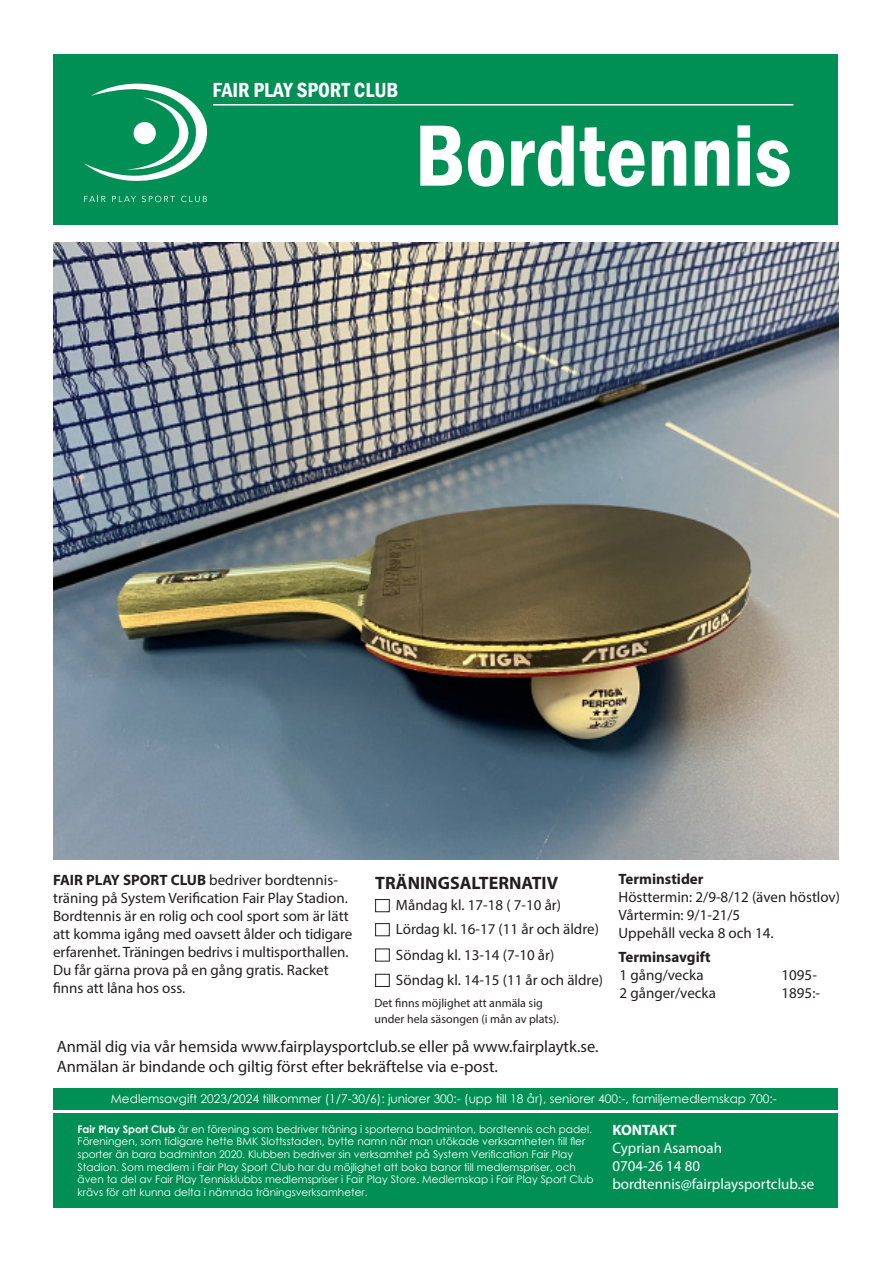
<style>
.page{position:relative;width:893px;height:1263px;background:#fff}
.page>*{position:absolute;margin:0;border:0;box-sizing:border-box;transform-origin:0 0}
.t1{font:600 condensed 90px "Franklin Gothic";color:#fff}
.t2{font:600 condensed 21px "Franklin Gothic";color:#fff}
.t3{font:700 18px "Myriad Pro";color:#231f20}
.t4{font:16.5px "Myriad Pro";color:#231f20}
.t5{font:15px/18px "Myriad Pro";color:#231f20}
.t6{font:15px/18px "Myriad Pro";color:#fff}
.t7{font:700 15px "Myriad Pro";color:#231f20}
.t8{font:12px "Century Gothic";color:#fff}
.t9{font:12px/16.2px "Myriad Pro";color:#231f20}
.t10{font:10.5px/12.6px "Century Gothic";color:#fff}
.s1{font-weight:700}
</style>
<div class="page">
<div style="left:53px;top:54px;width:785px;height:170px;background:#009055"></div>
<img style="left:53px;top:243px;width:785px;height:616px">
<div style="left:53px;top:1113px;width:785px;height:95px;background:#009055"></div>
<hr style="left:213px;top:104px;width:580px;height:2px;background:#fff">
<div style="left:53px;top:1088px;width:785px;height:22px;background:#009055"></div>
<svg style="left:84px;top:84px;width:123px;height:118px"></svg>
<div style="left:375px;top:899px;width:15px;height:13px;border:1px solid #231f20"></div>
<div style="left:375px;top:923px;width:15px;height:13px;border:1px solid #231f20"></div>
<div style="left:375px;top:948px;width:15px;height:13px;border:1px solid #231f20"></div>
<div style="left:375px;top:974px;width:15px;height:13px;border:1px solid #231f20"></div>
<p class="t2" style="left:213px;top:76px;width:187px">FAIR PLAY SPORT CLUB</p>
<p class="t1" style="left:415px;top:95px;width:378px">Bordtennis</p>
<p class="t5" style="left:53px;top:870px;width:301px"><span class="s1">FAIR PLAY SPORT CLUB</span> bedriver bordtennis&shy;träning på System Verification Fair Play Stadion.<br>Bordtennis är en rolig och cool sport som är lätt att komma igång med oavsett ålder och tidigare erfarenhet. Träningen bedrivs i multisporthallen.<br>Du får gärna prova på en gång gratis. Racket finns att låna hos oss.</p>
<p class="t3" style="left:375px;top:871px;width:184px">TRÄNINGSALTERNATIV</p>
<p class="t5" style="left:396px;top:896px;width:167px">Måndag kl. 17-18 ( 7-10 år)</p>
<p class="t5" style="left:396px;top:920px;width:205px">Lördag kl. 16-17 (11 år och äldre)</p>
<p class="t5" style="left:396px;top:945px;width:160px">Söndag kl. 13-14 (7-10 år)</p>
<p class="t5" style="left:396px;top:971px;width:209px">Söndag kl. 14-15 (11 år och äldre)</p>
<p class="t9" style="left:374px;top:995px;width:186px">Det finns möjlighet att anmäla sig under hela säsongen (i mån av plats).</p>
<p class="t7" style="left:618px;top:869px;width:87px">Terminstider</p>
<p class="t5" style="left:619px;top:888px;width:223px">Hösttermin: 2/9-8/12 (även höstlov)<br>Vårtermin: 9/1-21/5<br>Uppehåll vecka 8 och 14.</p>
<p class="t7" style="left:618px;top:947px;width:94px">Terminsavgift</p>
<p class="t5" style="left:620px;top:965px;width:86px">1 gång/vecka</p>
<p class="t5" style="left:782px;top:965px;width:37px">1095-</p>
<p class="t5" style="left:620px;top:983px;width:98px">2 gånger/vecka</p>
<p class="t5" style="left:782px;top:983px;width:40px">1895:-</p>
<p class="t4" style="left:57px;top:1036px;width:543px">Anmäl dig via vår hemsida www.fairplaysportclub.se eller på www.fairplaytk.se.</p>
<p class="t4" style="left:57px;top:1056px;width:443px">Anmälan är bindande och giltig först efter bekräftelse via e-post.</p>
<p class="t8" style="left:111px;top:1090px;width:667px">Medlemsavgift 2023/2024 tillkommer (1/7-30/6): juniorer 300:- (upp till 18 år), seniorer 400:-, familjemedlemskap 700:-</p>
<p class="t10" style="left:78px;top:1122px;width:518px"><span class="s1">Fair Play Sport Club</span> är en förening som bedriver träning i sporterna badminton, bordtennis och padel.<br>Föreningen, som tidigare hette BMK Slottsstaden, bytte namn när man utökade verksamheten till fler sporter än bara badminton 2020. Klubben bedriver sin verksamhet på System Verification Fair Play Stadion. Som medlem i Fair Play Sport Club har du möjlighet att boka banor till medlemspriser, och även ta del av Fair Play Tennisklubbs medlemspriser i Fair Play Store. Medlemskap i Fair Play Sport Club krävs för att kunna delta i nämnda träningsverksamheter.</p>
<p class="t6" style="left:612px;top:1121px;width:111px"><span class="s1">KONTAKT<br></span>Cyprian Asamoah</p>
<p class="t6" style="left:612px;top:1157px;width:89px">0704-26 14 80</p>
<p class="t6" style="left:612px;top:1175px;width:203px">bordtennis@fairplaysportclub.se</p>
</div>
